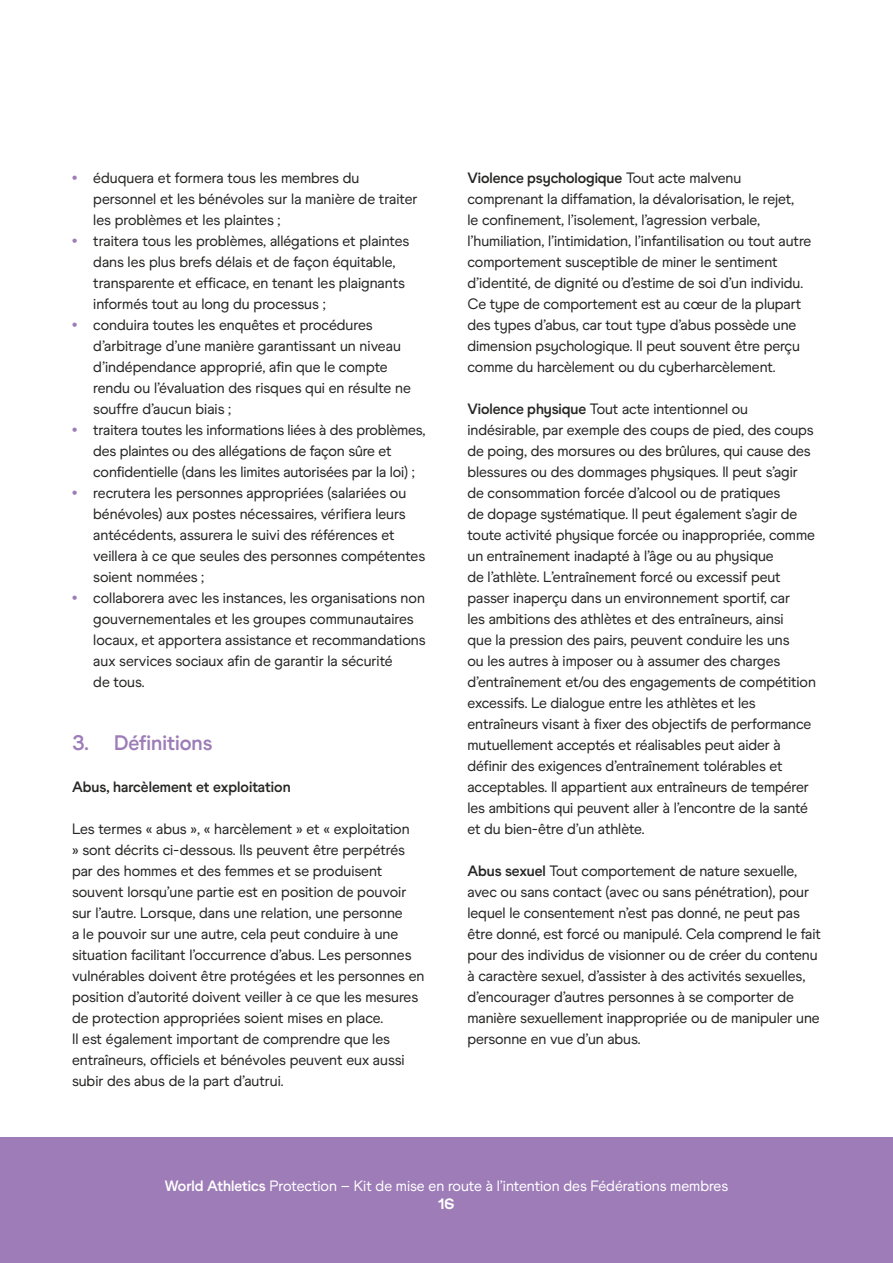
<style>
.page{position:relative;width:893px;height:1263px;background:#fff}
.page>*{position:absolute;margin:0;border:0;box-sizing:border-box;transform-origin:0 0}
.t1{font:700 21px "World Athletics";color:#9d7cb7}
.Body_Text_A_10_14{font:15px/21px "World Athletics";letter-spacing:-.005em;color:#262625}
.t2{font:15px "World Athletics";color:#fff}
.Body_Text_A_10_14-2{font:700 15px "World Athletics";color:#262625}
.t3{font:15px "World Athletics Headline";color:#fff}
.s1{font-weight:700;color:#9d7cb7}
.s2{font-weight:700}
</style>
<div class="page">
<div style="left:0;top:1137px;width:893px;height:126px;background:#9d7cb7"></div>
<p class="Body_Text_A_10_14" style="left:93px;top:167px;width:326px;text-indent:-21px"><span class="s1">•</span> éduquera et formera tous les membres du personnel et les bénévoles sur la manière de traiter les problèmes et les plaintes ;</p>
<p class="Body_Text_A_10_14" style="left:93px;top:230px;width:318px;text-indent:-21px"><span class="s1">•</span> traitera tous les problèmes, allégations et plaintes dans les plus brefs délais et de façon équitable, transparente et efficace, en tenant les plaignants informés tout au long du processus ;</p>
<p class="Body_Text_A_10_14" style="left:93px;top:314px;width:319px;text-indent:-21px"><span class="s1">•</span> conduira toutes les enquêtes et procédures d’arbitrage d’une manière garantissant un niveau d’indépendance approprié, afin que le compte rendu ou l’évaluation des risques qui en résulte ne souffre d’aucun biais ;</p>
<p class="Body_Text_A_10_14" style="left:93px;top:419px;width:334px;text-indent:-21px"><span class="s1">•</span> traitera toutes les informations liées à des problèmes, des plaintes ou des allégations de façon sûre et confidentielle (dans les limites autorisées par la loi) ;</p>
<p class="Body_Text_A_10_14" style="left:93px;top:482px;width:333px;text-indent:-21px"><span class="s1">•</span> recrutera les personnes appropriées (salariées ou bénévoles) aux postes nécessaires, vérifiera leurs antécédents, assurera le suivi des références et veillera à ce que seules des personnes compétentes soient nommées ;</p>
<p class="Body_Text_A_10_14" style="left:93px;top:587px;width:334px;text-indent:-21px"><span class="s1">•</span> collaborera avec les instances, les organisations non gouvernementales et les groupes communautaires locaux, et apportera assistance et recommandations aux services sociaux afin de garantir la sécurité<br>de tous.</p>
<p class="t1" style="left:72px;top:730px;width:142px">3. Définitions</p>
<p class="Body_Text_A_10_14-2" style="left:72px;top:778px;width:220px">Abus, harcèlement et exploitation</p>
<p class="Body_Text_A_10_14" style="left:72px;top:818px;width:354px">Les termes « abus », « harcèlement » et « exploitation<br>» sont décrits ci-dessous. Ils peuvent être perpétrés par des hommes et des femmes et se produisent souvent lorsqu’une partie est en position de pouvoir sur l’autre. Lorsque, dans une relation, une personne<br>a le pouvoir sur une autre, cela peut conduire à une situation facilitant l’occurrence d’abus. Les personnes vulnérables doivent être protégées et les personnes en position d’autorité doivent veiller à ce que les mesures de protection appropriées soient mises en place.<br>Il est également important de comprendre que les entraîneurs, officiels et bénévoles peuvent eux aussi subir des abus de la part d’autrui.</p>
<p class="Body_Text_A_10_14" style="left:467px;top:167px;width:345px"><span class="s2">Violence psychologique</span> Tout acte malvenu comprenant la diffamation, la dévalorisation, le rejet,<br>le confinement, l’isolement, l’agression verbale, l’humiliation, l’intimidation, l’infantilisation ou tout autre comportement susceptible de miner le sentiment d’identité, de dignité ou d’estime de soi d’un individu.<br>Ce type de comportement est au cœur de la plupart des types d’abus, car tout type d’abus possède une dimension psychologique. Il peut souvent être perçu comme du harcèlement ou du cyberharcèlement.</p>
<p class="Body_Text_A_10_14" style="left:467px;top:398px;width:350px"><span class="s2">Violence physique</span> Tout acte intentionnel ou indésirable, par exemple des coups de pied, des coups de poing, des morsures ou des brûlures, qui cause des blessures ou des dommages physiques. Il peut s’agir de consommation forcée d’alcool ou de pratiques<br>de dopage systématique. Il peut également s’agir de toute activité physique forcée ou inappropriée, comme un entraînement inadapté à l’âge ou au physique<br>de l’athlète. L’entraînement forcé ou excessif peut passer inaperçu dans un environnement sportif, car<br>les ambitions des athlètes et des entraîneurs, ainsi<br>que la pression des pairs, peuvent conduire les uns<br>ou les autres à imposer ou à assumer des charges d’entraînement et/ou des engagements de compétition excessifs. Le dialogue entre les athlètes et les entraîneurs visant à fixer des objectifs de performance mutuellement acceptés et réalisables peut aider à définir des exigences d’entraînement tolérables et acceptables. Il appartient aux entraîneurs de tempérer les ambitions qui peuvent aller à l’encontre de la santé et du bien-être d’un athlète.</p>
<p class="Body_Text_A_10_14" style="left:467px;top:860px;width:355px"><span class="s2">Abus sexuel</span> Tout comportement de nature sexuelle, avec ou sans contact (avec ou sans pénétration), pour lequel le consentement n’est pas donné, ne peut pas être donné, est forcé ou manipulé. Cela comprend le fait pour des individus de visionner ou de créer du contenu à caractère sexuel, d’assister à des activités sexuelles, d’encourager d’autres personnes à se comporter de manière sexuellement inappropriée ou de manipuler une personne en vue d’un abus.</p>
<p class="t2" style="left:165px;top:1177px;width:565px"><span class="s2">World Athletics</span> Protection – Kit de mise en route à l’intention des Fédérations membres</p>
<p class="t3" style="left:438px;top:1194px;width:18px">16</p>
</div>
